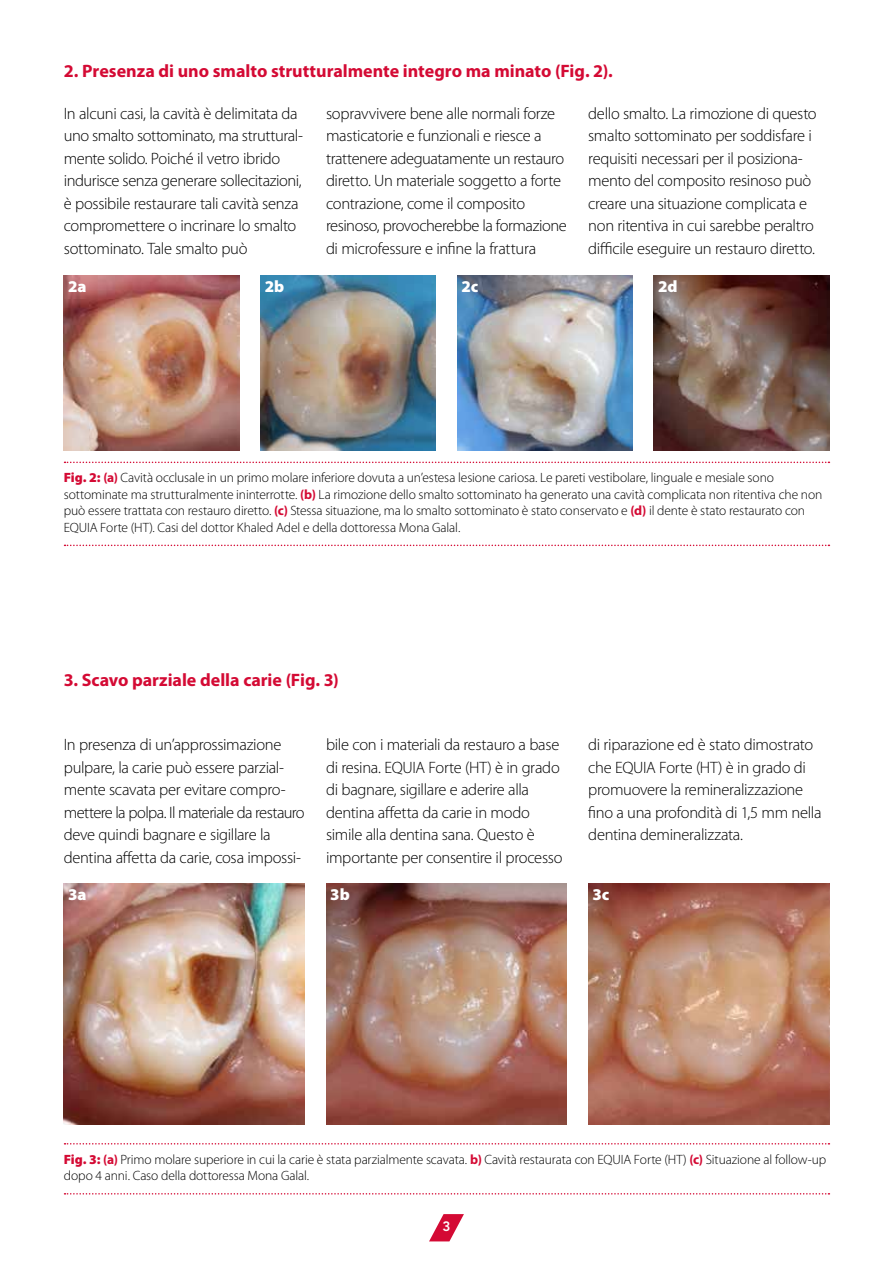
<style>
.page{position:relative;width:893px;height:1263px;background:#fff}
.page>*{position:absolute;margin:0;border:0;box-sizing:border-box;transform-origin:0 0}
.t1{font:700 18px "Myriad Pro";color:#d40a34}
.t2{font:300 16.5px/22.5px "Myriad Pro";letter-spacing:-.02em;color:#000}
.t3{font:900 16.5px "Myriad Pro";letter-spacing:-.005em;color:#fff}
.t4{font:300 13.5px/16.5px "Myriad Pro";letter-spacing:-.01em;color:#000}
.t5{font:800 13.5px "Avenir LT Std";color:#fff}
.s1{font-weight:900;color:#d40a34}
.s2{font-weight:700;color:#d40a34}
</style>
<div class="page">
<svg style="left:429px;top:1214px;width:35px;height:27px"></svg>
<img style="left:64px;top:275px;width:175px;height:176px">
<svg style="left:65px;top:462px;width:764px;height:1px"></svg>
<svg style="left:65px;top:545px;width:764px;height:1px"></svg>
<img style="left:260px;top:275px;width:176px;height:176px">
<img style="left:457px;top:275px;width:175px;height:176px">
<img style="left:654px;top:275px;width:175px;height:176px">
<img style="left:588px;top:883px;width:241px;height:241px">
<img style="left:64px;top:883px;width:241px;height:241px">
<img style="left:326px;top:883px;width:241px;height:241px">
<svg style="left:65px;top:1143px;width:764px;height:1px"></svg>
<svg style="left:65px;top:1193px;width:764px;height:1px"></svg>
<p class="t1" style="left:64px;top:61px;width:550px">2. Presenza di uno smalto strutturalmente integro ma minato (Fig. 2).</p>
<p class="t2" style="left:64px;top:102px;width:240px">In alcuni casi, la cavità è delimitata da uno smalto sottominato, ma struttural&shy;mente solido. Poiché il vetro ibrido indurisce senza generare sollecitazioni, è possibile restaurare tali cavità senza compromettere o incrinare lo smalto sottominato. Tale smalto può</p>
<p class="t2" style="left:326px;top:102px;width:242px">sopravvivere bene alle normali forze masticatorie e funzionali e riesce a trattenere adeguatamente un restauro diretto. Un materiale soggetto a forte contrazione, come il composito resinoso, provocherebbe la formazione di microfessure e infine la frattura</p>
<p class="t2" style="left:588px;top:102px;width:230px">dello smalto. La rimozione di questo smalto sottominato per soddisfare i requisiti necessari per il posiziona&shy;mento del composito resinoso può creare una situazione complicata e non ritentiva in cui sarebbe peraltro difficile eseguire un restauro diretto.</p>
<p class="t3" style="left:68px;top:277px;width:20px">2a</p>
<p class="t3" style="left:265px;top:277px;width:21px">2b</p>
<p class="t3" style="left:461px;top:277px;width:18px">2c</p>
<p class="t3" style="left:658px;top:277px;width:21px">2d</p>
<p class="t4" style="left:64px;top:470px;width:760px"><span class="s1">Fig. 2:</span> <span class="s2">(a)</span> Cavità occlusale in un primo molare inferiore dovuta a un’estesa lesione cariosa. Le pareti vestibolare, linguale e mesiale sono sottominate ma strutturalmente ininterrotte. <span class="s2">(b)</span> La rimozione dello smalto sottominato ha generato una cavità complicata non ritentiva che non può essere trattata con restauro diretto. <span class="s2">(c)</span> Stessa situazione, ma lo smalto sottominato è stato conservato e <span class="s2">(d)</span> il dente è stato restaurato con EQUIA Forte (HT). Casi del dottor Khaled Adel e della dottoressa Mona Galal.</p>
<p class="t1" style="left:64px;top:670px;width:277px">3. Scavo parziale della carie (Fig. 3)</p>
<p class="t2" style="left:64px;top:734px;width:242px">In presenza di un’approssimazione pulpare, la carie può essere parzial&shy;mente scavata per evitare compro&shy;mettere la polpa. Il materiale da restauro deve quindi bagnare e sigillare la dentina affetta da carie, cosa impossi-</p>
<p class="t2" style="left:326px;top:734px;width:238px">bile con i materiali da restauro a base di resina. EQUIA Forte (HT) è in grado di bagnare, sigillare e aderire alla dentina affetta da carie in modo simile alla dentina sana. Questo è importante per consentire il processo</p>
<p class="t2" style="left:588px;top:734px;width:235px">di riparazione ed è stato dimostrato che EQUIA Forte (HT) è in grado di promuovere la remineralizzazione fino a una profondità di 1,5 mm nella dentina demineralizzata.</p>
<p class="t3" style="left:68px;top:885px;width:20px">3a</p>
<p class="t3" style="left:330px;top:885px;width:21px">3b</p>
<p class="t3" style="left:592px;top:885px;width:18px">3c</p>
<p class="t4" style="left:64px;top:1151px;width:764px"><span class="s1">Fig. 3:</span> <span class="s2">(a)</span> Primo molare superiore in cui la carie è stata parzialmente scavata. <span class="s2">b)</span> Cavità restaurata con EQUIA Forte (HT) <span class="s2">(c)</span> Situazione al follow-up dopo 4 anni. Caso della dottoressa Mona Galal.</p>
<p class="t5" style="left:442px;top:1218px;width:9px">3</p>
</div>
